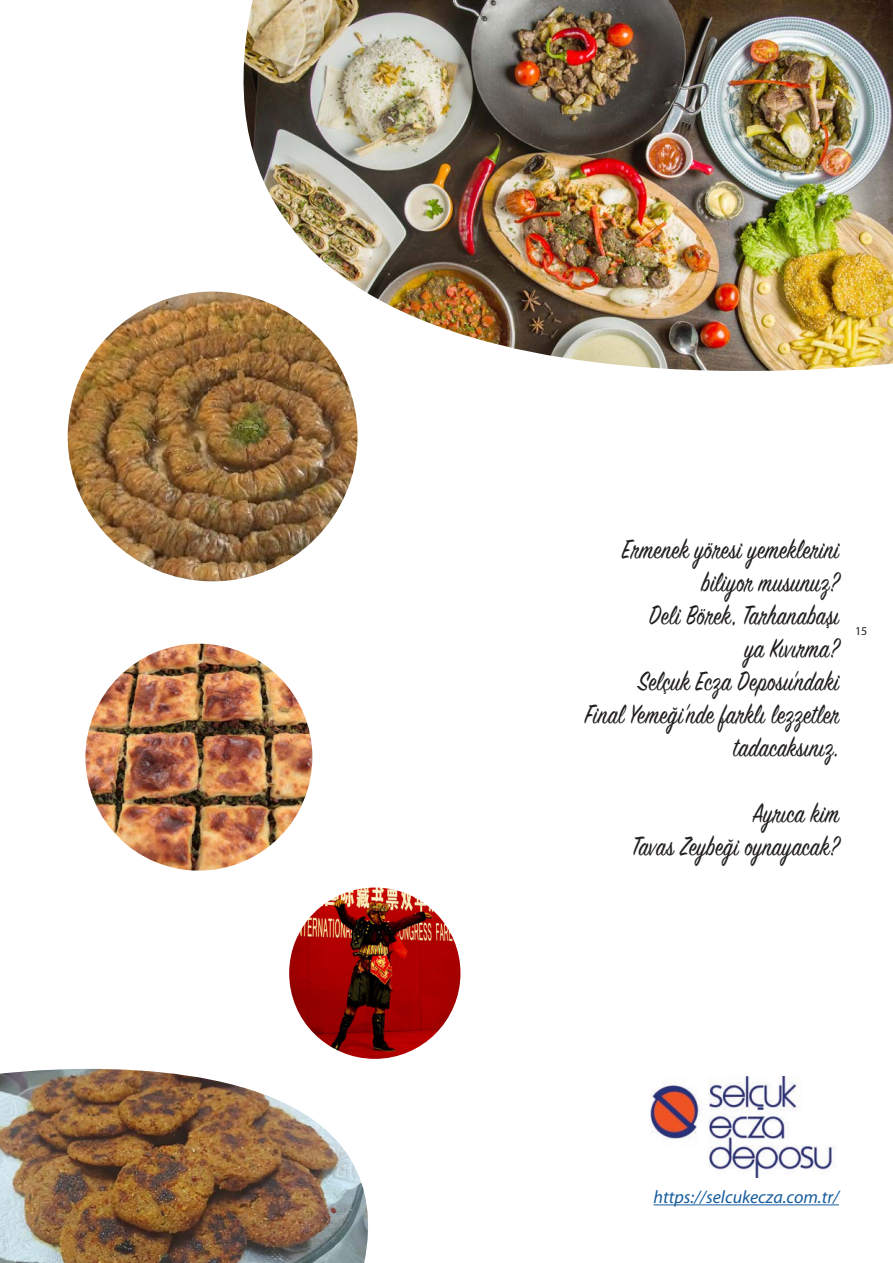
<style>
.page{position:relative;width:893px;height:1263px;background:#fff}
.page>*{position:absolute;margin:0;border:0;box-sizing:border-box;transform-origin:0 0}
.t1{font:30px/33px "Sign Painter House Script";letter-spacing:.02em;color:#231f20;text-align:right;scale:.8 1}
.t2{font:italic 18px "Myriad Pro";color:#175d9e}
.t3{font:12px "Myriad Pro";color:#231f20}
</style>
<div class="page">
<img style="left:242px;top:0;width:651px;height:373px">
<img style="left:85px;top:644px;width:227px;height:227px;border-radius:113px">
<img style="left:68px;top:292px;width:289px;height:289px;border-radius:145px">
<img style="left:650px;top:1076px;width:186px;height:102px">
<hr style="left:653px;top:1204px;width:186px;height:1px;background:#175d9e">
<img style="left:289px;top:887px;width:171px;height:172px;border-radius:86px">
<img style="left:0;top:1069px;width:368px;height:194px">
<p class="t1" style="left:622px;top:535px;width:272px">Ermenek yöresi yemeklerini</p>
<p class="t1" style="left:701px;top:568px;width:173px">biliyor musunuz?</p>
<p class="t1" style="left:649px;top:601px;width:239px">Deli Börek, Tarhanabaşı</p>
<p class="t1" style="left:745px;top:634px;width:119px">ya Kıvırma?</p>
<p class="t1" style="left:638px;top:667px;width:253px">Selçuk Ecza Deposu’ndaki</p>
<p class="t1" style="left:585px;top:700px;width:319px">Final Yemeği’nde farklı lezzetler tadacaksınız.</p>
<p class="t1" style="left:752px;top:799px;width:110px">Ayrıca kim</p>
<p class="t1" style="left:633px;top:832px;width:259px">Tavas Zeybeği oynayacak?</p>
<p class="t3" style="left:855px;top:623px;width:14px">15</p>
<p class="t2" style="left:653px;top:1186px;width:187px">https://selcukecza.com.tr/</p>
</div>
